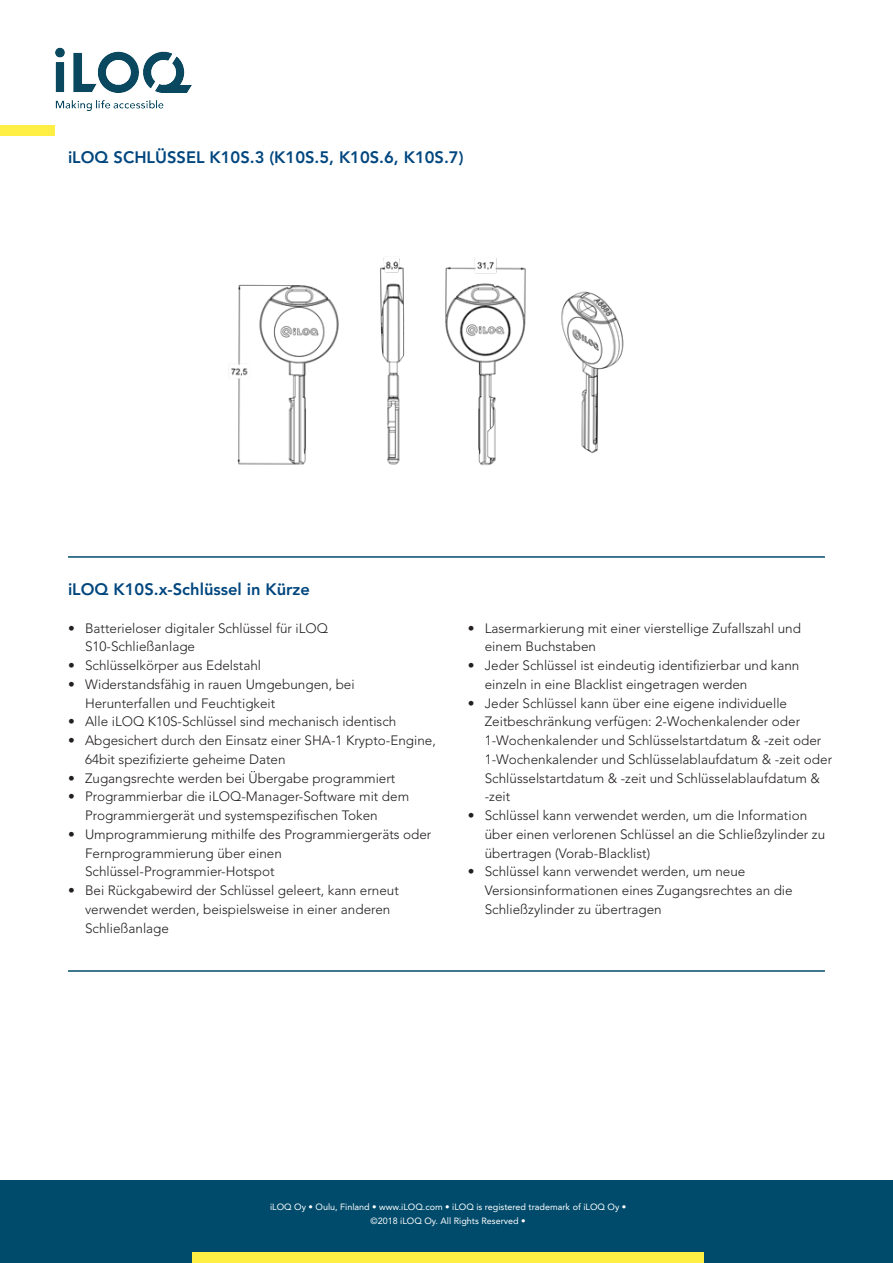
<style>
.page{position:relative;width:893px;height:1263px;background:#fff}
.page>*{position:absolute;margin:0;border:0;box-sizing:border-box;transform-origin:0 0}
.Tuotenimi{font:800 16.5px "Avenir LT Std";color:#00467e}
.Otsikko{font:800 16.5px "Avenir LT Std";color:#00467e}
.t1{font:300 13.5px/18.8px "Avenir LT Std";color:#231f20}
.t2{font:9px/13.5px "Avenir LT Std";color:#fff;text-align:center}
</style>
<div class="page">
<img style="left:55px;top:47px;width:137px;height:64px">
<div style="left:0;top:125px;width:55px;height:10px;background:#ffef44"></div>
<div style="left:0;top:1180px;width:893px;height:83px;background:#004b6c"></div>
<div style="left:192px;top:1253px;width:512px;height:10px;background:#ffef44"></div>
<img style="left:231px;top:258px;width:393px;height:208px">
<hr style="left:68px;top:556px;width:757px;height:2px;background:#004b6c">
<hr style="left:68px;top:970px;width:757px;height:2px;background:#004b6c">
<p class="Tuotenimi" style="left:68px;top:148px;width:397px">iLOQ SCHLÜSSEL K10S.3 (K10S.5, K10S.6, K10S.7)</p>
<p class="Otsikko" style="left:68px;top:580px;width:244px">iLOQ K10S.x-Schlüssel in Kürze</p>
<p class="t1" style="left:85px;top:619px;width:245px;text-indent:-17px">• Batterieloser digitaler Schlüssel für iLOQ<br>S10-Schließanlage</p>
<p class="t1" style="left:68px;top:656px;width:195px">• Schlüsselkörper aus Edelstahl</p>
<p class="t1" style="left:85px;top:675px;width:271px;text-indent:-17px">• Widerstandsfähig in rauen Umgebungen, bei<br>Herunterfallen und Feuchtigkeit</p>
<p class="t1" style="left:68px;top:712px;width:330px">• Alle iLOQ K10S-Schlüssel sind mechanisch identisch</p>
<p class="t1" style="left:85px;top:731px;width:352px;text-indent:-17px">• Abgesichert durch den Einsatz einer SHA-1 Krypto-Engine,<br>64bit spezifizierte geheime Daten</p>
<p class="t1" style="left:68px;top:769px;width:329px">• Zugangsrechte werden bei Übergabe programmiert</p>
<p class="t1" style="left:85px;top:787px;width:326px;text-indent:-17px">• Programmierbar die iLOQ-Manager-Software mit dem<br>Programmiergerät und systemspezifischen Token</p>
<p class="t1" style="left:85px;top:825px;width:348px;text-indent:-17px">• Umprogrammierung mithilfe des Programmiergeräts oder<br>Fernprogrammierung über einen<br>Schlüssel-Programmier-Hotspot</p>
<p class="t1" style="left:85px;top:881px;width:315px;text-indent:-17px">• Bei Rückgabewird der Schlüssel geleert, kann erneut verwendet werden, beispielsweise in einer anderen<br>Schließanlage</p>
<p class="t1" style="left:485px;top:619px;width:318px;text-indent:-17px">• Lasermarkierung mit einer vierstellige Zufallszahl und einem Buchstaben</p>
<p class="t1" style="left:485px;top:656px;width:316px;text-indent:-17px">• Jeder Schlüssel ist eindeutig identifizierbar und kann einzeln in eine Blacklist eingetragen werden</p>
<p class="t1" style="left:485px;top:694px;width:349px;text-indent:-17px">• Jeder Schlüssel kann über eine eigene individuelle Zeitbeschränkung verfügen: 2-Wochenkalender oder 1-Wochenkalender und Schlüsselstartdatum &amp; -zeit oder 1-Wochenkalender und Schlüsselablaufdatum &amp; -zeit oder Schlüsselstartdatum &amp; -zeit und Schlüsselablaufdatum &amp; -zeit</p>
<p class="t1" style="left:485px;top:806px;width:342px;text-indent:-17px">• Schlüssel kann verwendet werden, um die Information über einen verlorenen Schlüssel an die Schließzylinder zu übertragen (Vorab-Blacklist)</p>
<p class="t1" style="left:485px;top:862px;width:309px;text-indent:-17px">• Schlüssel kann verwendet werden, um neue<br>Versionsinformationen eines Zugangsrechtes an die<br>Schließzylinder zu übertragen</p>
<p class="t2" style="left:270px;top:1200px;width:358px">iLOQ Oy • Oulu, Finland • www.iLOQ.com • iLOQ is registered trademark of iLOQ Oy • ©2018 iLOQ Oy. All Rights Reserved •</p>
</div>
